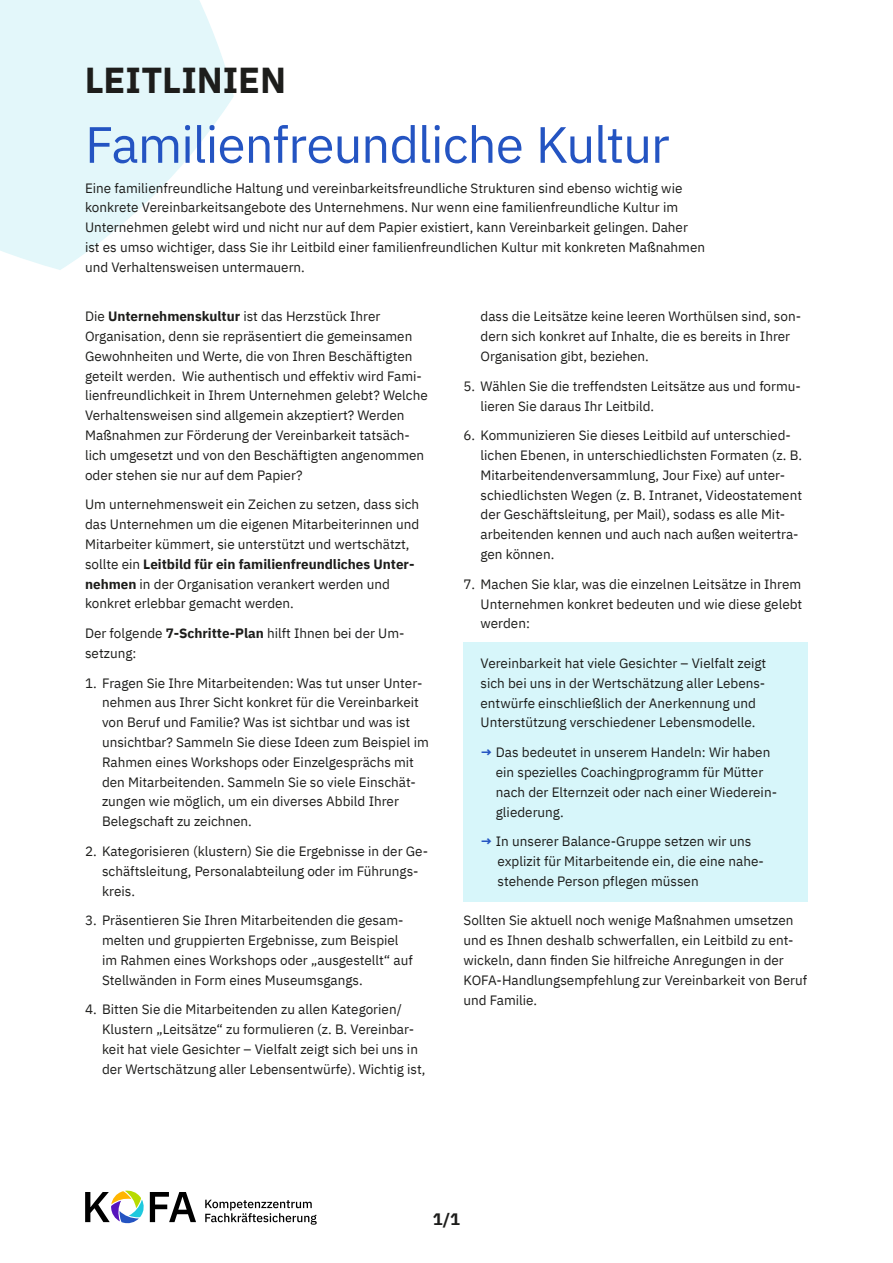
<style>
.page{position:relative;width:893px;height:1263px;background:#fff}
.page>*{position:absolute;margin:0;border:0;box-sizing:border-box;transform-origin:0 0}
.t1{font:51px "IBM Plex Sans";letter-spacing:-.02em;color:#2454c2}
.t2{font:700 36px "IBM Plex Sans";color:#1d1d1b}
.t3{font:700 16.5px "IBM Plex Sans";color:#1d1d1b}
.t4{font:13.5px/19.8px "IBM Plex Sans";color:#1d1d1b}
.s1{font-weight:700}
.s2{font-weight:700;color:#2454c2}
</style>
<div class="page">
<svg style="left:0;top:0;width:234px;height:270px;fill:#e3f7fa"></svg>
<svg style="left:85px;top:1190px;width:111px;height:34px"></svg>
<svg style="left:205px;top:1200px;width:112px;height:25px"></svg>
<div style="left:463px;top:642px;width:345px;height:259px;background:#d7f6fa"></div>
<h2 class="t2" style="left:85px;top:52px;width:203px">LEITLINIEN</h2>
<h1 class="t1" style="left:85px;top:106px;width:586px">Familienfreundliche Kultur</h1>
<p class="t4" style="left:85px;top:177px;width:622px">Eine familienfreundliche Haltung und vereinbarkeitsfreundliche Strukturen sind ebenso wichtig wie konkrete Vereinbarkeitsangebote des Unternehmens. Nur wenn eine familienfreundliche Kultur im Unternehmen gelebt wird und nicht nur auf dem Papier existiert, kann Vereinbarkeit gelingen. Daher ist es umso wichtiger, dass Sie ihr Leitbild einer familienfreundlichen Kultur mit konkreten Maßnahmen und Verhaltensweisen untermauern.</p>
<p class="t4" style="left:85px;top:305px;width:344px">Die <span class="s1">Unternehmenskultur</span> ist das Herzstück Ihrer Organisation, denn sie repräsentiert die gemeinsamen Gewohnheiten und Werte, die von Ihren Beschäftigten geteilt werden. Wie authentisch und effektiv wird Fami&shy;lienfreundlichkeit in Ihrem Unternehmen gelebt? Welche Verhaltensweisen sind allgemein akzeptiert? Werden Maßnahmen zur Förderung der Vereinbarkeit tatsäch&shy;lich umgesetzt und von den Beschäftigten angenommen oder stehen sie nur auf dem Papier?</p>
<p class="t4" style="left:85px;top:494px;width:336px">Um unternehmensweit ein Zeichen zu setzen, dass sich das Unternehmen um die eigenen Mitarbeiterinnen und Mitarbeiter kümmert, sie unterstützt und wertschätzt, sollte ein <span class="s1">Leitbild für ein familienfreundliches Unter&shy;nehmen</span> in der Organisation verankert werden und konkret erlebbar gemacht werden.</p>
<p class="t4" style="left:85px;top:622px;width:321px">Der folgende <span class="s1">7-Schritte-Plan</span> hilft Ihnen bei der Um&shy;setzung:</p>
<p class="t4" style="left:102px;top:672px;width:328px;text-indent:-17px">1. Fragen Sie Ihre Mitarbeitenden: Was tut unser Unter&shy;nehmen aus Ihrer Sicht konkret für die Vereinbarkeit von Beruf und Familie? Was ist sichtbar und was ist unsichtbar? Sammeln Sie diese Ideen zum Beispiel im Rahmen eines Workshops oder Einzelgesprächs mit den Mitarbeitenden. Sammeln Sie so viele Einschät&shy;zungen wie möglich, um ein diverses Abbild Ihrer Belegschaft zu zeichnen.</p>
<p class="t4" style="left:102px;top:840px;width:328px;text-indent:-17px">2. Kategorisieren (klustern) Sie die Ergebnisse in der Ge&shy;schäftsleitung, Personalabteilung oder im Führungs&shy;kreis.</p>
<p class="t4" style="left:102px;top:909px;width:312px;text-indent:-17px">3. Präsentieren Sie Ihren Mitarbeitenden die gesam&shy;melten und gruppierten Ergebnisse, zum Beispiel im Rahmen eines Workshops oder „ausgestellt“ auf Stellwänden in Form eines Museumsgangs.</p>
<p class="t4" style="left:102px;top:999px;width:325px;text-indent:-17px">4. Bitten Sie die Mitarbeitenden zu allen Kategorien/ Klustern „Leitsätze“ zu formulieren (z. B. Vereinbar&shy;keit hat viele Gesichter – Vielfalt zeigt sich bei uns in der Wertschätzung aller Lebensentwürfe). Wichtig ist,</p>
<p class="t4" style="left:480px;top:306px;width:322px">dass die Leitsätze keine leeren Worthülsen sind, son&shy;dern sich konkret auf Inhalte, die es bereits in Ihrer<br>Organisation gibt, beziehen.</p>
<p class="t4" style="left:480px;top:375px;width:322px;text-indent:-17px">5. Wählen Sie die treffendsten Leitsätze aus und formu&shy;lieren Sie daraus Ihr Leitbild.</p>
<p class="t4" style="left:480px;top:424px;width:323px;text-indent:-17px">6. Kommunizieren Sie dieses Leitbild auf unterschied&shy;lichen Ebenen, in unterschiedlichsten Formaten (z. B.<br>Mitarbeitendenversammlung, Jour Fixe) auf unter&shy;schiedlichsten Wegen (z. B. Intranet, Videostatement der Geschäftsleitung, per Mail), sodass es alle Mit&shy;arbeitenden kennen und auch nach außen weitertra&shy;gen können.</p>
<p class="t4" style="left:480px;top:573px;width:323px;text-align:justify;text-indent:-17px">7. Machen Sie klar, was die einzelnen Leitsätze in Ihrem Unternehmen konkret bedeuten und wie diese gelebt werden:</p>
<p class="t4" style="left:480px;top:652px;width:287px">Vereinbarkeit hat viele Gesichter – Vielfalt zeigt sich bei uns in der Wertschätzung aller Lebens&shy;entwürfe einschließlich der Anerkennung und Unterstützung verschiedener Lebensmodelle.</p>
<p class="t4" style="left:496px;top:741px;width:281px;text-indent:-15px"><span class="s2">→</span> Das bedeutet in unserem Handeln: Wir haben ein spezielles Coachingprogramm für Mütter nach der Elternzeit oder nach einer Wiederein&shy;gliederung.</p>
<p class="t4" style="left:497px;top:830px;width:266px;text-indent:-17px"><span class="s2">→</span> In unserer Balance-Gruppe setzen wir uns explizit für Mitarbeitende ein, die eine nahe&shy;stehende Person pflegen müssen</p>
<p class="t4" style="left:463px;top:910px;width:345px">Sollten Sie aktuell noch wenige Maßnahmen umsetzen und es Ihnen deshalb schwerfallen, ein Leitbild zu ent&shy;wickeln, dann finden Sie hilfreiche Anregungen in der KOFA-Handlungsempfehlung zur Vereinbarkeit von Beruf und Familie.</p>
<p class="t3" style="left:433px;top:1206px;width:29px">1/1</p>
</div>
